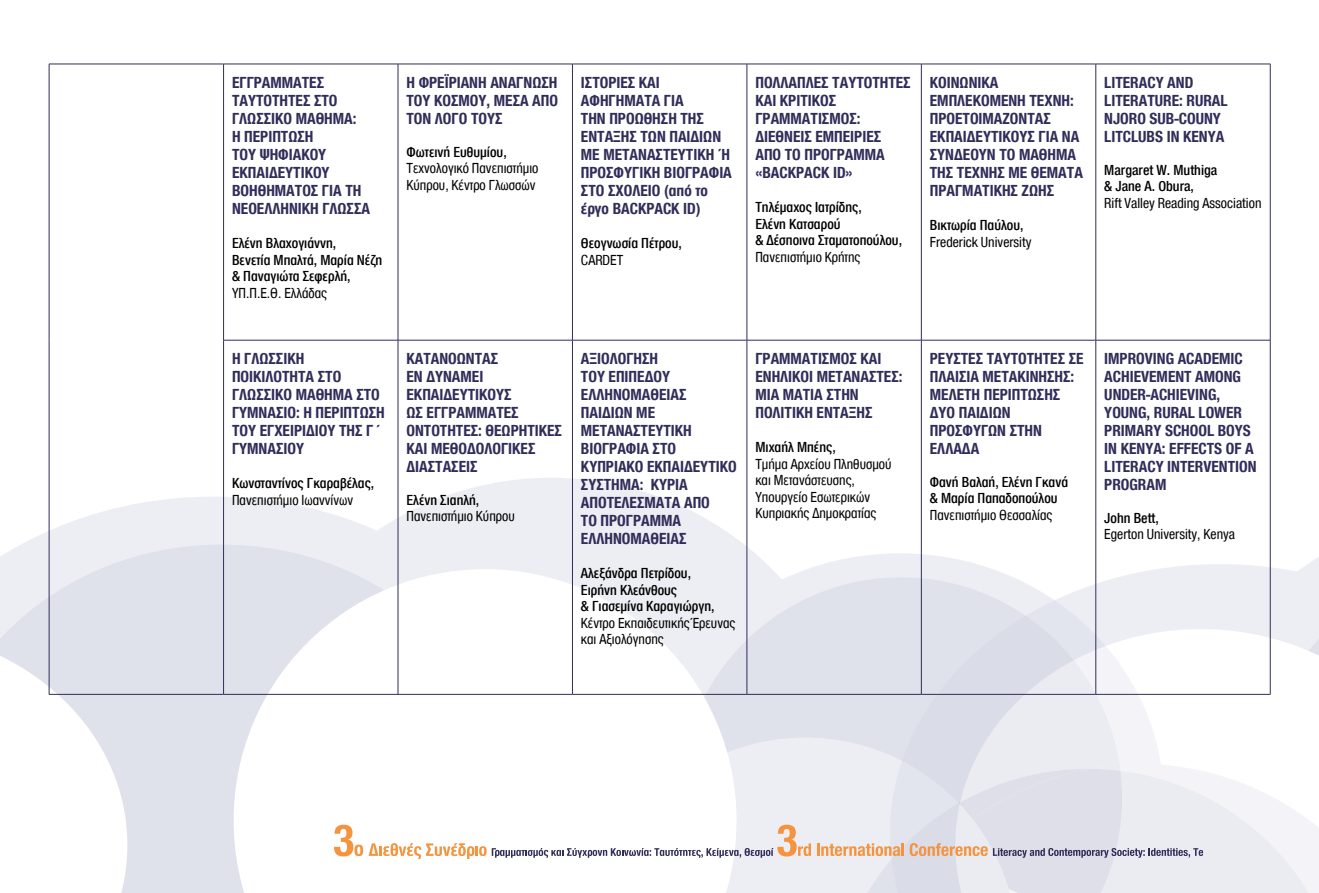
<style>
.page{position:relative;width:1319px;height:893px;background:#fff}
.page>*{position:absolute;margin:0;border:0;box-sizing:border-box;transform-origin:0 0}
.t1{font:700 16.5px/18px "CF Helvetica Cond";color:#312d5a}
.t2{font:500 15px/16.5px "CF Helvetica Cond";color:#000}
.t3{font:15px/16.5px "CF Helvetica Cond";color:#000}
</style>
<div class="page">
<svg style="left:398px;top:478px;width:356px;height:91px;fill:#edeef4"></svg>
<svg style="left:0;top:497px;width:587px;height:72px;fill:#edeef4"></svg>
<div style="left:0;top:564px;width:53px;height:30px;background:#edeef4"></div>
<svg style="left:636px;top:553px;width:461px;height:24px;fill:#edeef4"></svg>
<svg style="left:736px;top:577px;width:153px;height:17px;background:#e8e9f1"></svg>
<svg style="left:53px;top:545px;width:462px;height:49px;background:#e5e7ef"></svg>
<svg style="left:233px;top:569px;width:503px;height:25px"></svg>
<svg style="left:889px;top:564px;width:429px;height:30px;fill:#edeef4"></svg>
<svg style="left:0;top:594px;width:1318px;height:299px"></svg>
<hr style="left:49px;top:64px;width:174px;height:1px;background:#312d5a">
<hr style="left:49px;top:64px;width:1px;height:276px;background:#312d5a">
<hr style="left:223px;top:64px;width:175px;height:1px;background:#312d5a">
<hr style="left:223px;top:64px;width:1px;height:276px;background:#312d5a">
<hr style="left:398px;top:64px;width:174px;height:1px;background:#312d5a">
<hr style="left:397px;top:64px;width:1px;height:276px;background:#312d5a">
<hr style="left:572px;top:64px;width:174px;height:1px;background:#312d5a">
<hr style="left:572px;top:64px;width:1px;height:276px;background:#312d5a">
<hr style="left:746px;top:64px;width:175px;height:1px;background:#312d5a">
<hr style="left:746px;top:64px;width:1px;height:276px;background:#312d5a">
<hr style="left:921px;top:64px;width:174px;height:1px;background:#312d5a">
<hr style="left:920px;top:64px;width:1px;height:276px;background:#312d5a">
<hr style="left:1095px;top:64px;width:175px;height:1px;background:#312d5a">
<hr style="left:1095px;top:64px;width:1px;height:276px;background:#312d5a">
<hr style="left:1269px;top:64px;width:1px;height:276px;background:#312d5a">
<hr style="left:49px;top:340px;width:1px;height:354px;background:#312d5a">
<hr style="left:223px;top:340px;width:175px;height:1px;background:#312d5a">
<hr style="left:223px;top:340px;width:1px;height:354px;background:#312d5a">
<hr style="left:398px;top:340px;width:174px;height:1px;background:#312d5a">
<hr style="left:397px;top:340px;width:1px;height:354px;background:#312d5a">
<hr style="left:572px;top:340px;width:174px;height:1px;background:#312d5a">
<hr style="left:572px;top:340px;width:1px;height:354px;background:#312d5a">
<hr style="left:746px;top:340px;width:175px;height:1px;background:#312d5a">
<hr style="left:746px;top:340px;width:1px;height:354px;background:#312d5a">
<hr style="left:921px;top:340px;width:174px;height:1px;background:#312d5a">
<hr style="left:920px;top:340px;width:1px;height:354px;background:#312d5a">
<hr style="left:1095px;top:340px;width:175px;height:1px;background:#312d5a">
<hr style="left:1095px;top:340px;width:1px;height:354px;background:#312d5a">
<hr style="left:1269px;top:340px;width:1px;height:354px;background:#312d5a">
<hr style="left:49px;top:694px;width:174px;height:1px;background:#312d5a">
<hr style="left:223px;top:694px;width:175px;height:1px;background:#312d5a">
<hr style="left:398px;top:694px;width:174px;height:1px;background:#312d5a">
<hr style="left:572px;top:694px;width:174px;height:1px;background:#312d5a">
<hr style="left:746px;top:694px;width:175px;height:1px;background:#312d5a">
<hr style="left:921px;top:694px;width:174px;height:1px;background:#312d5a">
<hr style="left:1095px;top:694px;width:175px;height:1px;background:#312d5a">
<p class="t1" style="left:232px;top:73px;width:139px">ΕΓΓΡΑΜΜΑΤΕΣ<br>ΤΑΥΤΟΤΗΤΕΣ ΣΤΟ<br>ΓΛΩΣΣΙΚΟ ΜΑΘΗΜΑ:<br>Η ΠΕΡΙΠΤΩΣΗ<br>ΤΟΥ ΨΗΦΙΑΚΟΥ<br>ΕΚΠΑΙΔΕΥΤΙΚΟΥ<br>ΒΟΗΘΗΜΑΤΟΣ ΓΙΑ ΤΗ<br>ΝΕΟΕΛΛΗΝΙΚΗ ΓΛΩΣΣΑ</p>
<p class="t2" style="left:232px;top:235px;width:152px">Ελένη Βλαχογιάννη,<br>Βενετία Μπαλτά, Μαρία Νέζη &amp; Παναγιώτα Σεφερλή,</p>
<p class="t3" style="left:232px;top:284px;width:97px">ΥΠ.Π.Ε.Θ. Ελλάδας</p>
<p class="t1" style="left:232px;top:349px;width:154px">Η ΓΛΩΣΣΙΚΗ<br>ΠΟΙΚΙΛΟΤΗΤΑ ΣΤΟ<br>ΓΛΩΣΣΙΚΟ ΜΑΘΗΜΑ ΣΤΟ<br>ΓΥΜΝΑΣΙΟ: Η ΠΕΡΙΠΤΩΣΗ<br>ΤΟΥ ΕΓΧΕΙΡΙΔΙΟΥ ΤΗΣ Γ΄<br>ΓΥΜΝΑΣΙΟΥ</p>
<p class="t2" style="left:232px;top:475px;width:144px">Κωνσταντίνος Γκαραβέλας,</p>
<p class="t3" style="left:232px;top:492px;width:123px">Πανεπιστήμιο Ιωαννίνων</p>
<p class="t1" style="left:406px;top:73px;width:153px;text-align:justify">Η ΦΡΕΪΡΙΑΝΗ ΑΝΑΓΝΩΣΗ ΤΟΥ ΚΟΣΜΟΥ, ΜΕΣΑ ΑΠΟ ΤΟΝ ΛΟΓΟ ΤΟΥΣ</p>
<p class="t2" style="left:406px;top:143px;width:102px">Φωτεινή Ευθυμίου,</p>
<p class="t3" style="left:406px;top:160px;width:133px">Τεχνολογικό Πανεπιστήμιο<br>Κύπρου, Κέντρο Γλωσσών</p>
<p class="t1" style="left:581px;top:73px;width:152px">ΙΣΤΟΡΙΕΣ ΚΑΙ<br>ΑΦΗΓΗΜΑΤΑ ΓΙΑ<br>ΤΗΝ ΠΡΟΩΘΗΣΗ ΤΗΣ<br>ΕΝΤΑΞΗΣ ΤΩΝ ΠΑΙΔΙΩΝ<br>ΜΕ ΜΕΤΑΝΑΣΤΕΥΤΙΚΗ Ή<br>ΠΡΟΣΦΥΓΙΚΗ ΒΙΟΓΡΑΦΙΑ<br>ΣΤΟ ΣΧΟΛΕΙΟ (από το έργο BACKPACK ID)</p>
<p class="t2" style="left:581px;top:235px;width:102px">Θεογνωσία Πέτρου,</p>
<p class="t3" style="left:581px;top:251px;width:44px">CARDET</p>
<p class="t1" style="left:755px;top:73px;width:157px">ΠΟΛΛΑΠΛΕΣ ΤΑΥΤΟΤΗΤΕΣ<br>ΚΑΙ ΚΡΙΤΙΚΟΣ<br>ΓΡΑΜΜΑΤΙΣΜΟΣ:<br>ΔΙΕΘΝΕΙΣ ΕΜΠΕΙΡΙΕΣ<br>ΑΠΟ ΤΟ ΠΡΟΓΡΑΜΜΑ «BACKPACK ID»</p>
<p class="t2" style="left:755px;top:199px;width:148px">Τηλέμαχος Ιατρίδης,<br>Ελένη Κατσαρού<br>&amp; Δέσποινα Σταματοπούλου,</p>
<p class="t3" style="left:755px;top:248px;width:106px">Πανεπιστήμιο Κρήτης</p>
<p class="t1" style="left:929px;top:73px;width:154px">ΚΟΙΝΩΝΙΚΑ<br>ΕΜΠΛΕΚΟΜΕΝΗ ΤΕΧΝΗ:<br>ΠΡΟΕΤΟΙΜΑΖΟΝΤΑΣ<br>ΕΚΠΑΙΔΕΥΤΙΚΟΥΣ ΓΙΑ ΝΑ<br>ΣΥΝΔΕΟΥΝ ΤΟ ΜΑΘΗΜΑ<br>ΤΗΣ ΤΕΧΝΗΣ ΜΕ ΘΕΜΑΤΑ<br>ΠΡΑΓΜΑΤΙΚΗΣ ΖΩΗΣ</p>
<p class="t2" style="left:929px;top:217px;width:95px">Βικτωρία Παύλου,</p>
<p class="t3" style="left:929px;top:233px;width:103px">Frederick University</p>
<p class="t1" style="left:1104px;top:73px;width:125px">LITERACY AND<br>LITERATURE: RURAL<br>NJORO SUB-COUNY<br>LITCLUBS IN KENYA</p>
<p class="t2" style="left:1104px;top:161px;width:115px">Margaret W. Muthiga &amp; Jane A. Obura,</p>
<p class="t3" style="left:1104px;top:194px;width:159px">Rift Valley Reading Association</p>
<p class="t1" style="left:406px;top:349px;width:157px">ΚΑΤΑΝΟΩΝΤΑΣ<br>ΕΝ ΔΥΝΑΜΕΙ<br>ΕΚΠΑΙΔΕΥΤΙΚΟΥΣ<br>ΩΣ ΕΓΓΡΑΜΜΑΤΕΣ<br>ΟΝΤΟΤΗΤΕΣ: ΘΕΩΡΗΤΙΚΕΣ<br>ΚΑΙ ΜΕΘΟΔΟΛΟΓΙΚΕΣ<br>ΔΙΑΣΤΑΣΕΙΣ</p>
<p class="t2" style="left:406px;top:492px;width:74px">Ελένη Σιαηλή,</p>
<p class="t3" style="left:406px;top:508px;width:110px">Πανεπιστήμιο Κύπρου</p>
<p class="t1" style="left:581px;top:349px;width:157px">ΑΞΙΟΛΟΓΗΣΗ<br>ΤΟΥ ΕΠΙΠΕΔΟΥ<br>ΕΛΛΗΝΟΜΑΘΕΙΑΣ<br>ΠΑΙΔΙΩΝ ΜΕ<br>ΜΕΤΑΝΑΣΤΕΥΤΙΚΗ<br>ΒΙΟΓΡΑΦΙΑ ΣΤΟ<br>ΚΥΠΡΙΑΚΟ ΕΚΠΑΙΔΕΥΤΙΚΟ<br>ΣΥΣΤΗΜΑ: ΚΥΡΙΑ<br>ΑΠΟΤΕΛΕΣΜΑΤΑ ΑΠΟ<br>ΤΟ ΠΡΟΓΡΑΜΜΑ<br>ΕΛΛΗΝΟΜΑΘΕΙΑΣ</p>
<p class="t2" style="left:581px;top:565px;width:135px">Αλεξάνδρα Πετρίδου,<br>Ειρήνη Κλεάνθους<br>&amp; Γιασεμίνα Καραγιώργη,</p>
<p class="t3" style="left:581px;top:615px;width:156px">Kέντρο Εκπαιδευτικής Έρευνας και Αξιολόγησης</p>
<p class="t1" style="left:755px;top:349px;width:148px">ΓΡΑΜΜΑΤΙΣΜΟΣ ΚΑΙ<br>ΕΝΗΛΙΚΟΙ ΜΕΤΑΝΑΣΤΕΣ:<br>ΜΙΑ ΜΑΤΙΑ ΣΤΗΝ<br>ΠΟΛΙΤΙΚΗ ΕΝΤΑΞΗΣ</p>
<p class="t2" style="left:755px;top:439px;width:82px">Μιχαήλ Μπέης,</p>
<p class="t3" style="left:755px;top:456px;width:138px">Τμήμα Αρχείου Πληθυσμού και Μετανάστευσης,<br>Υπουργείο Εσωτερικών<br>Κυπριακής Δημοκρατίας</p>
<p class="t1" style="left:929px;top:349px;width:155px">ΡΕΥΣΤΕΣ ΤΑΥΤΟΤΗΤΕΣ ΣΕ<br>ΠΛΑΙΣΙΑ ΜΕΤΑΚΙΝΗΣΗΣ:<br>ΜΕΛΕΤΗ ΠΕΡΙΠΤΩΣΗΣ<br>ΔΥΟ ΠΑΙΔΙΩΝ<br>ΠΡΟΣΦΥΓΩΝ ΣΤΗΝ<br>ΕΛΛΑΔΑ</p>
<p class="t2" style="left:929px;top:474px;width:140px">Φανή Βαλαή, Ελένη Γκανά &amp; Μαρία Παπαδοπούλου</p>
<p class="t3" style="left:929px;top:507px;width:124px">Πανεπιστήμιο Θεσσαλίας</p>
<p class="t1" style="left:1104px;top:349px;width:154px">IMPROVING ACADEMIC<br>ACHIEVEMENT AMONG<br>UNDER-ACHIEVING,<br>YOUNG, RURAL LOWER<br>PRIMARY SCHOOL BOYS<br>IN KENYA: EFFECTS OF A<br>LITERACY INTERVENTION<br>PROGRAM</p>
<p class="t2" style="left:1104px;top:510px;width:56px">John Bett,</p>
<p class="t3" style="left:1104px;top:526px;width:132px">Egerton University, Kenya</p>
</div>
